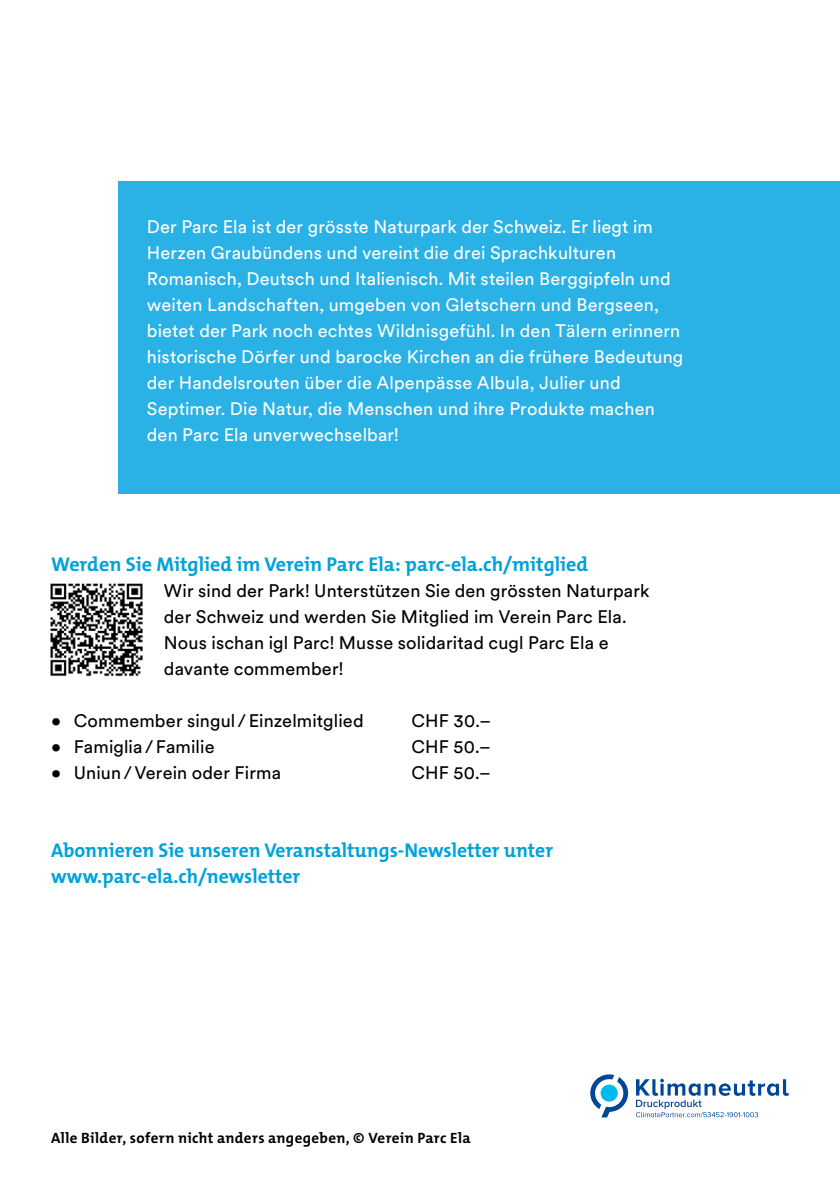
<style>
.page{position:relative;width:840px;height:1191px;background:#fff}
.page>*{position:absolute;margin:0;border:0;box-sizing:border-box;transform-origin:0 0}
.t1{font:700 20px/26px "The Mix B W7";color:#00a2da}
.t2{font:18px/26px "Circulargraubuenden";letter-spacing:.01em;color:#fff}
.t3{font:18px/26px "Circulargraubuenden";letter-spacing:.005em;color:#000}
.t4{font:700 15px "The Mix B W7";letter-spacing:.025em;color:#000}
</style>
<div class="page">
<div style="left:118px;top:181px;width:721px;height:312px;background:#2ab1e5"></div>
<svg style="left:590px;top:1074px;width:37px;height:43px"></svg>
<svg style="left:635px;top:1078px;width:153px;height:39px"></svg>
<img style="left:50px;top:583px;width:93px;height:94px">
<p class="t2" style="left:147px;top:213px;width:537px">Der Parc Ela ist der grösste Naturpark der Schweiz. Er liegt im Herzen Graubündens und vereint die drei Sprachkulturen Romanisch, Deutsch und Italienisch. Mit steilen Berggipfeln und weiten Landschaften, umgeben von Gletschern und Bergseen, bietet der Park noch echtes Wildnisgefühl. In den Tälern erinnern historische Dörfer und barocke Kirchen an die frühere Bedeutung der Handelsrouten über die Alpenpässe Albula, Julier und Septimer. Die Natur, die Menschen und ihre Produkte machen den Parc Ela unverwechselbar!</p>
<p class="t1" style="left:51px;top:551px;width:538px">Werden Sie Mitglied im Verein Parc Ela: parc-ela.ch/mitglied</p>
<p class="t3" style="left:164px;top:577px;width:487px">Wir sind der Park! Unterstützen Sie den grössten Naturpark der Schweiz und werden Sie Mitglied im Verein Parc Ela.<br>Nous ischan igl Parc! Musse solidaritad cugl Parc Ela e davante commember!</p>
<p class="t3" style="left:51px;top:707px;width:314px">• Commember singul /Einzelmitglied</p>
<p class="t3" style="left:411px;top:707px;width:81px">CHF 30.–</p>
<p class="t3" style="left:51px;top:733px;width:165px">• Famiglia/Familie</p>
<p class="t3" style="left:411px;top:733px;width:81px">CHF 50.–</p>
<p class="t3" style="left:51px;top:759px;width:231px">• Uniun/Verein oder Firma</p>
<p class="t3" style="left:411px;top:759px;width:81px">CHF 50.–</p>
<p class="t1" style="left:51px;top:837px;width:503px">Abonnieren Sie unseren Veranstaltungs-Newsletter unter www.parc-ela.ch/newsletter</p>
<p class="t4" style="left:51px;top:1128px;width:421px">Alle Bilder, sofern nicht anders angegeben, © Verein Parc Ela</p>
</div>
